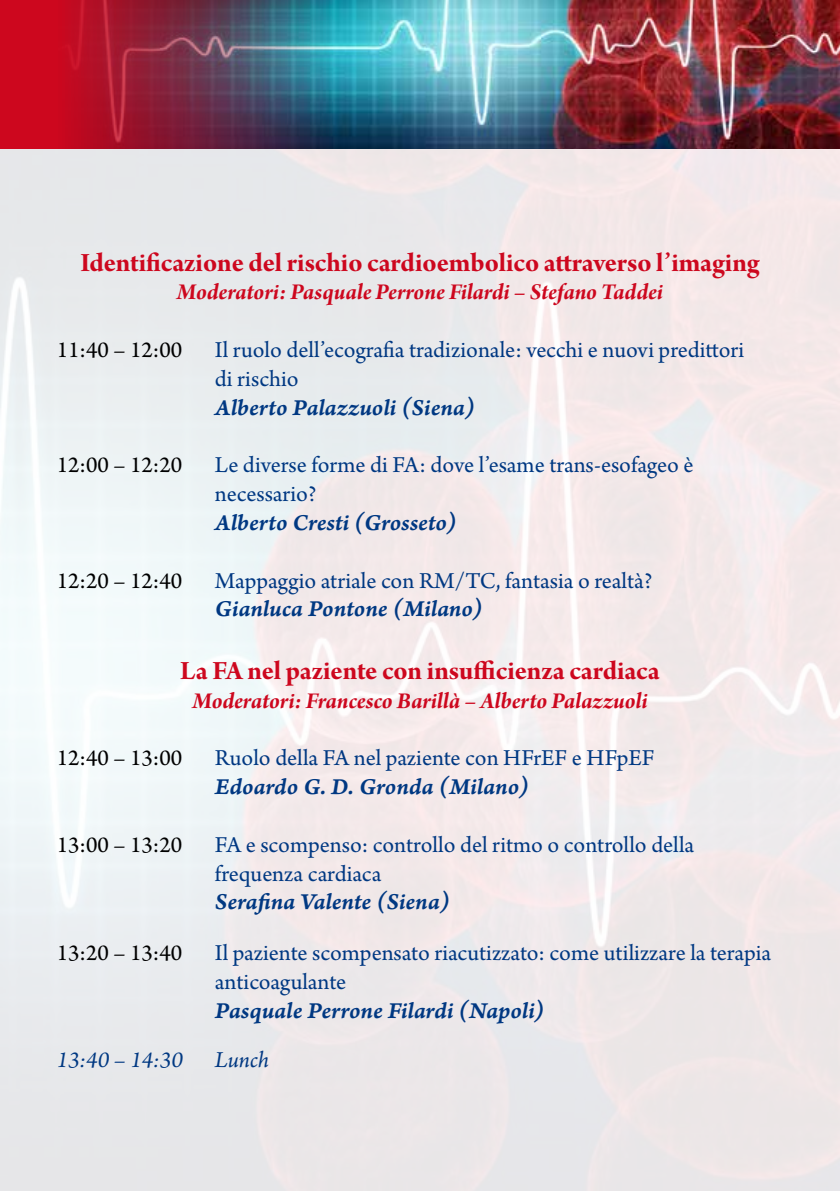
<style>
.page{position:relative;width:840px;height:1191px;background:#fff}
.page>*{position:absolute;margin:0;border:0;box-sizing:border-box;transform-origin:0 0}
.t1{font:28px "Arno Pro Bold Subhead";letter-spacing:-.005em;color:#cd071e}
.t2{font:24px/28.8px "Arno Pro";letter-spacing:-.005em;color:#003882}
.t3{font:24px "Arno Pro Smbd Italic Caption";letter-spacing:-.005em;color:#003882}
.t4{font:24px "Arno Pro Bold Italic Subhead";letter-spacing:-.005em;color:#cd071e}
.t5{font:24px "Arno Pro";color:#000}
.t6{font:italic 24px "Arno Pro";color:#003882}
</style>
<div class="page">
<img style="left:0;top:148px;width:839px;height:1043px">
<svg style="left:0;top:0;width:162px;height:225px;background:#db8b96"></svg>
<img style="left:57px;top:0;width:782px;height:148px">
<p class="t1" style="left:80px;top:246px;width:680px">Identificazione del rischio cardioembolico attraverso l’imaging</p>
<p class="t4" style="left:177px;top:279px;width:487px">Moderatori: Pasquale Perrone Filardi – Stefano Taddei</p>
<p class="t5" style="left:57px;top:336px;width:127px">11:40 – 12:00</p>
<p class="t2" style="left:215px;top:337px;width:530px">Il ruolo dell’ecografia tradizionale: vecchi e nuovi predittori di rischio</p>
<p class="t3" style="left:215px;top:392px;width:261px">Alberto Palazzuoli (Siena)</p>
<p class="t5" style="left:57px;top:451px;width:127px">12:00 – 12:20</p>
<p class="t2" style="left:215px;top:452px;width:480px">Le diverse forme di FA: dove l’esame trans-esofageo è necessario?</p>
<p class="t3" style="left:215px;top:507px;width:243px">Alberto Cresti (Grosseto)</p>
<p class="t5" style="left:57px;top:566px;width:127px">12:20 – 12:40</p>
<p class="t2" style="left:215px;top:567px;width:439px">Mappaggio atriale con RM/TC, fantasia o realtà?</p>
<p class="t3" style="left:215px;top:594px;width:269px">Gianluca Pontone (Milano)</p>
<p class="t1" style="left:180px;top:654px;width:480px">La FA nel paziente con insufficienza cardiaca</p>
<p class="t4" style="left:192px;top:687px;width:456px">Moderatori: Francesco Barillà – Alberto Palazzuoli</p>
<p class="t5" style="left:57px;top:744px;width:127px">12:40 – 13:00</p>
<p class="t2" style="left:215px;top:745px;width:441px">Ruolo della FA nel paziente con HFrEF e HFpEF</p>
<p class="t3" style="left:215px;top:771px;width:315px">Edoardo G. D. Gronda (Milano)</p>
<p class="t5" style="left:57px;top:830px;width:127px">13:00 – 13:20</p>
<p class="t2" style="left:215px;top:831px;width:480px">FA e scompenso: controllo del ritmo o controllo della frequenza cardiaca</p>
<p class="t3" style="left:215px;top:887px;width:236px">Serafina Valente (Siena)</p>
<p class="t5" style="left:57px;top:939px;width:127px">13:20 – 13:40</p>
<p class="t2" style="left:215px;top:939px;width:557px">Il paziente scompensato riacutizzato: come utilizzare la terapia anticoagulante</p>
<p class="t3" style="left:215px;top:995px;width:331px">Pasquale Perrone Filardi (Napoli)</p>
<p class="t6" style="left:57px;top:1045px;width:127px">13:40 – 14:30</p>
<p class="t6" style="left:215px;top:1045px;width:55px">Lunch</p>
</div>
